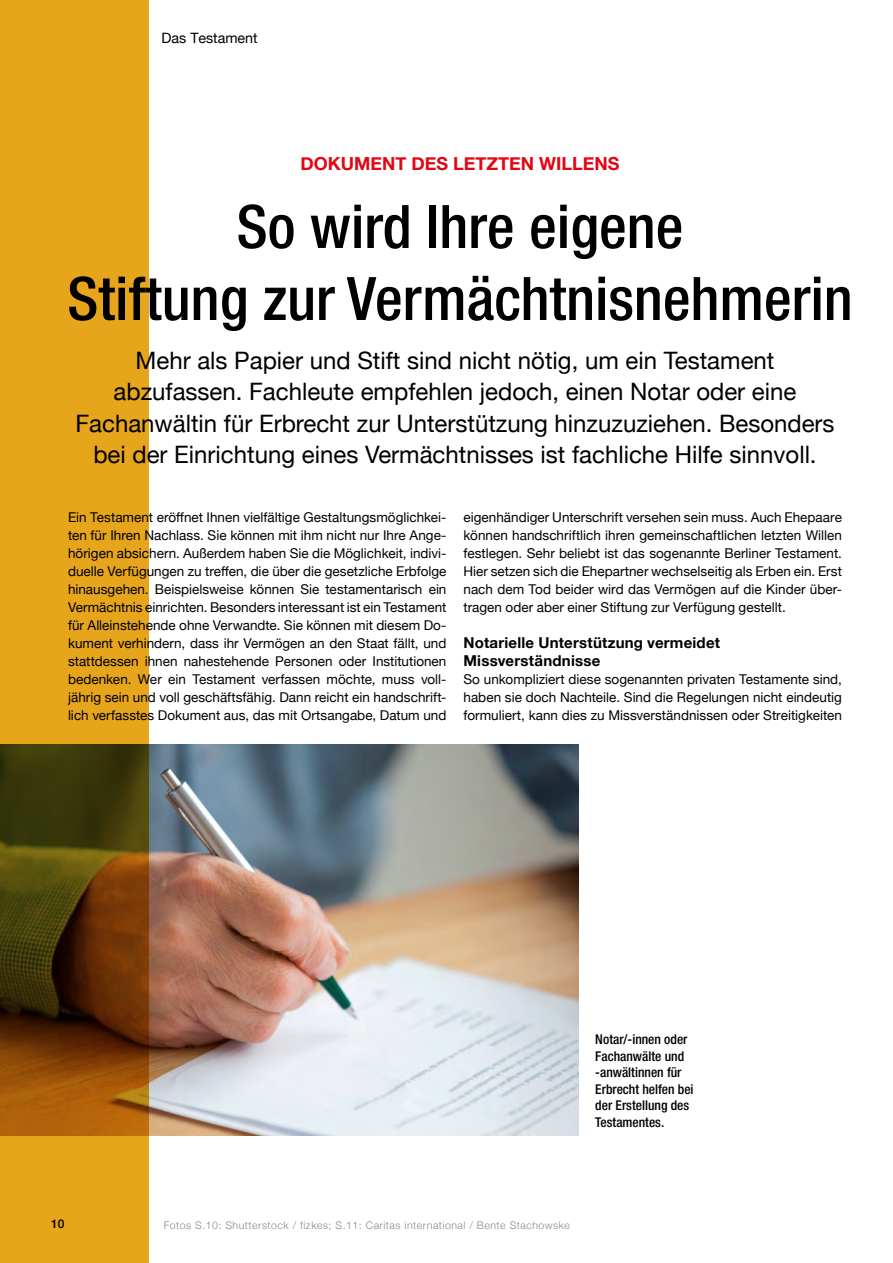
<style>
.page{position:relative;width:893px;height:1263px;background:#fff}
.page>*{position:absolute;margin:0;border:0;box-sizing:border-box;transform-origin:0 0}
.t1{font:500 condensed 60px/72px "Helvetica Neue";color:#000;text-align:center}
.t2{font:24px/31.5px "Helvetica Neue";color:#000;text-align:center}
.t3{font:700 18px "Helvetica Neue";color:#e30613}
.t4{font:700 15px/18px "Helvetica Neue";letter-spacing:.015em;color:#000}
.t5{font:14.25px "Helvetica Neue";color:#000}
.t6{font:13.5px/18px "Helvetica Neue";color:#000;text-align:justify}
.t7{font:500 condensed 13.5px/16.5px "Helvetica Neue";color:#000}
.t8{font:500 12px "Helvetica Neue";color:#000}
.t9{font:300 10.5px "Helvetica Neue";letter-spacing:.05em;color:#878787}
</style>
<div class="page">
<img style="left:149px;top:744px;width:429px;height:391px">
<svg style="left:0;top:0;width:149px;height:1263px;background:#bc8414"></svg>
<p class="t5" style="left:162px;top:28px;width:98px">Das Testament</p>
<h3 class="t3" style="left:300px;top:149px;width:321px">DOKUMENT DES LETZTEN WILLENS</h3>
<h1 class="t1" style="left:67px;top:190px;width:787px">So wird Ihre eigene<br>Stiftung zur Vermächtnisnehmerin</h1>
<p class="t2" style="left:75px;top:346px;width:761px">Mehr als Papier und Stift sind nicht nötig, um ein Testament abzufassen. Fachleute empfehlen jedoch, einen Notar oder eine Fachanwältin für Erbrecht zur Unterstützung hinzuzuziehen. Besonders bei der Einrichtung eines Vermächtnisses ist fachliche Hilfe sinnvoll.</p>
<p class="t6" style="left:68px;top:509px;width:380px">Ein Testament eröffnet Ihnen vielfältige Gestaltungsmöglichkei&shy;ten für Ihren Nachlass. Sie können mit ihm nicht nur Ihre Ange&shy;hörigen absichern. Außerdem haben Sie die Möglichkeit, indivi&shy;duelle Verfügungen zu treffen, die über die gesetzliche Erbfolge hinausgehen. Beispielsweise können Sie testamentarisch ein Vermächtnis einrichten. Besonders interessant ist ein Testament für Alleinstehende ohne Verwandte. Sie können mit diesem Do&shy;kument verhindern, dass ihr Vermögen an den Staat fällt, und stattdessen ihnen nahestehende Personen oder Institutionen bedenken. Wer ein Testament verfassen möchte, muss voll&shy;jährig sein und voll geschäftsfähig. Dann reicht ein handschrift&shy;lich verfasstes Dokument aus, das mit Ortsangabe, Datum und</p>
<p class="t6" style="left:463px;top:509px;width:380px">eigenhändiger Unterschrift versehen sein muss. Auch Ehepaare können handschriftlich ihren gemeinschaftlichen letzten Willen festlegen. Sehr beliebt ist das sogenannte Berliner Testament.<br>Hier setzen sich die Ehepartner wechselseitig als Erben ein. Erst nach dem Tod beider wird das Vermögen auf die Kinder über&shy;tragen oder aber einer Stiftung zur Verfügung gestellt.</p>
<p class="t4" style="left:463px;top:634px;width:258px">Notarielle Unterstützung vermeidet<br>Missverständnisse</p>
<p class="t6" style="left:463px;top:671px;width:380px">So unkompliziert diese sogenannten privaten Testamente sind, haben sie doch Nachteile. Sind die Regelungen nicht eindeutig formuliert, kann dies zu Missverständnissen oder Streitigkeiten</p>
<p class="t8" style="left:51px;top:1214px;width:15px">10</p>
<p class="t7" style="left:595px;top:1031px;width:100px">Notar/-innen oder<br>Fachanwälte und -anwältinnen für<br>Erbrecht helfen bei der Erstellung des<br>Testamentes.</p>
<p class="t9" style="left:164px;top:1216px;width:408px">Fotos S.10: Shutterstock / fizkes; S.11: Caritas international / Bente Stachowske</p>
</div>
